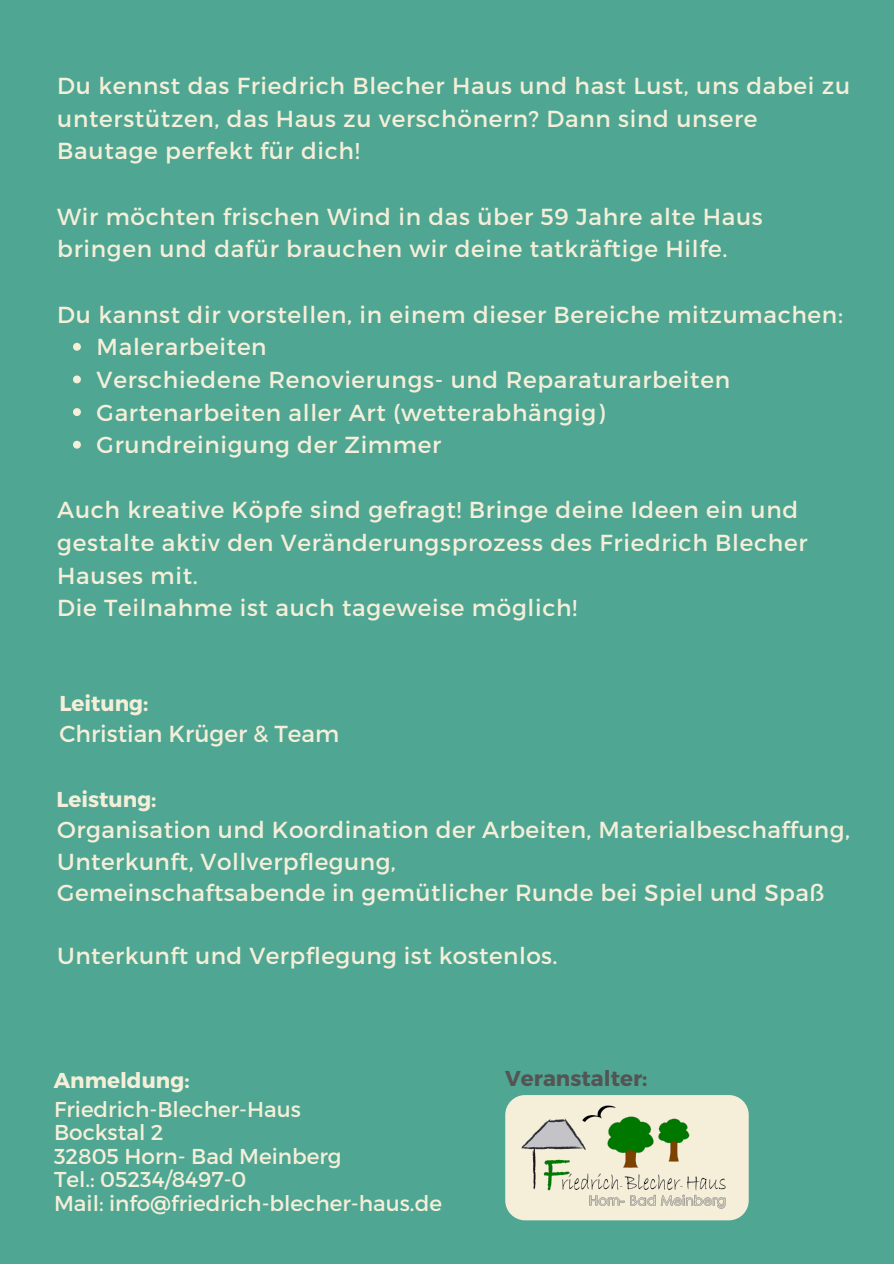
<style>
.page{position:relative;width:894px;height:1264px;background:#fff}
.page>*{position:absolute;margin:0;border:0;box-sizing:border-box;transform-origin:0 0}
.t1{font:23.1px/32.7px "Montserrat";letter-spacing:.03em;color:#f5efd9}
.t2{font:23.1px "Montserrat";color:#f5efd9}
.t3{font:21.45px "Montserrat";color:#f5efd9}
.t4{font:700 21.45px "Montserrat";color:#f5efd9}
.t5{font:700 21.45px "Montserrat";color:#545454}
</style>
<div class="page">
<div style="left:0;top:0;width:893px;height:1263px;background:#4fa692"></div>
<div style="left:505px;top:1095px;width:243px;height:125px;background:#f5efd9;border-radius:20px"></div>
<img style="left:514px;top:1095px;width:224px;height:124px">
<svg style="left:73px;top:343px;width:8px;height:8px"></svg>
<svg style="left:73px;top:375px;width:8px;height:8px"></svg>
<svg style="left:73px;top:408px;width:8px;height:8px"></svg>
<svg style="left:73px;top:441px;width:8px;height:7px"></svg>
<p class="t1" style="left:57px;top:68px;width:794px">Du kennst das Friedrich Blecher Haus und hast Lust, uns dabei zu unterstützen, das Haus zu verschönern? Dann sind unsere<br>Bautage perfekt für dich!</p>
<h1 class="t1" style="left:57px;top:199px;width:706px">Wir möchten frischen Wind in das über 59 Jahre alte Haus bringen und dafür brauchen wir deine tatkräftige Hilfe.</h1>
<p class="t1" style="left:57px;top:297px;width:787px">Du kannst dir vorstellen, in einem dieser Bereiche mitzumachen:</p>
<p class="t1" style="left:97px;top:329px;width:171px">Malerarbeiten</p>
<p class="t1" style="left:97px;top:362px;width:634px">Verschiedene Renovierungs- und Reparaturarbeiten</p>
<p class="t1" style="left:97px;top:395px;width:509px">Gartenarbeiten aller Art (wetterabhängig)</p>
<p class="t1" style="left:97px;top:427px;width:346px">Grundreinigung der Zimmer</p>
<h1 class="t1" style="left:57px;top:492px;width:751px">Auch kreative Köpfe sind gefragt! Bringe deine Ideen ein und gestalte aktiv den Veränderungsprozess des Friedrich Blecher<br>Hauses mit.</h1>
<p class="t1" style="left:57px;top:590px;width:521px">Die Teilnahme ist auch tageweise möglich!</p>
<p class="t4" style="left:59px;top:689px;width:90px">Leitung:</p>
<p class="t2" style="left:59px;top:718px;width:281px">Christian Krüger &amp; Team</p>
<h1 class="t4" style="left:56px;top:785px;width:101px">Leistung:</h1>
<p class="t1" style="left:57px;top:813px;width:794px;line-height:31.5px">Organisation und Koordination der Arbeiten, Materialbeschaffung,<br>Unterkunft, Vollverpflegung,</p>
<p class="t1" style="left:57px;top:875px;width:768px">Gemeinschaftsabende in gemütlicher Runde bei Spiel und Spaß</p>
<p class="t1" style="left:57px;top:938px;width:502px">Unterkunft und Verpflegung ist kostenlos.</p>
<p class="t4" style="left:54px;top:1066px;width:137px">Anmeldung:</p>
<p class="t3" style="left:54px;top:1094px;width:248px">Friedrich-Blecher-Haus</p>
<p class="t3" style="left:54px;top:1118px;width:111px">Bockstal 2</p>
<p class="t3" style="left:54px;top:1142px;width:289px">32805 Horn- Bad Meinberg</p>
<p class="t3" style="left:54px;top:1165px;width:194px">Tel.: 05234/8497-0</p>
<p class="t3" style="left:54px;top:1189px;width:389px">Mail: info@friedrich-blecher-haus.de</p>
<p class="t5" style="left:505px;top:1064px;width:143px">Veranstalter:</p>
</div>
